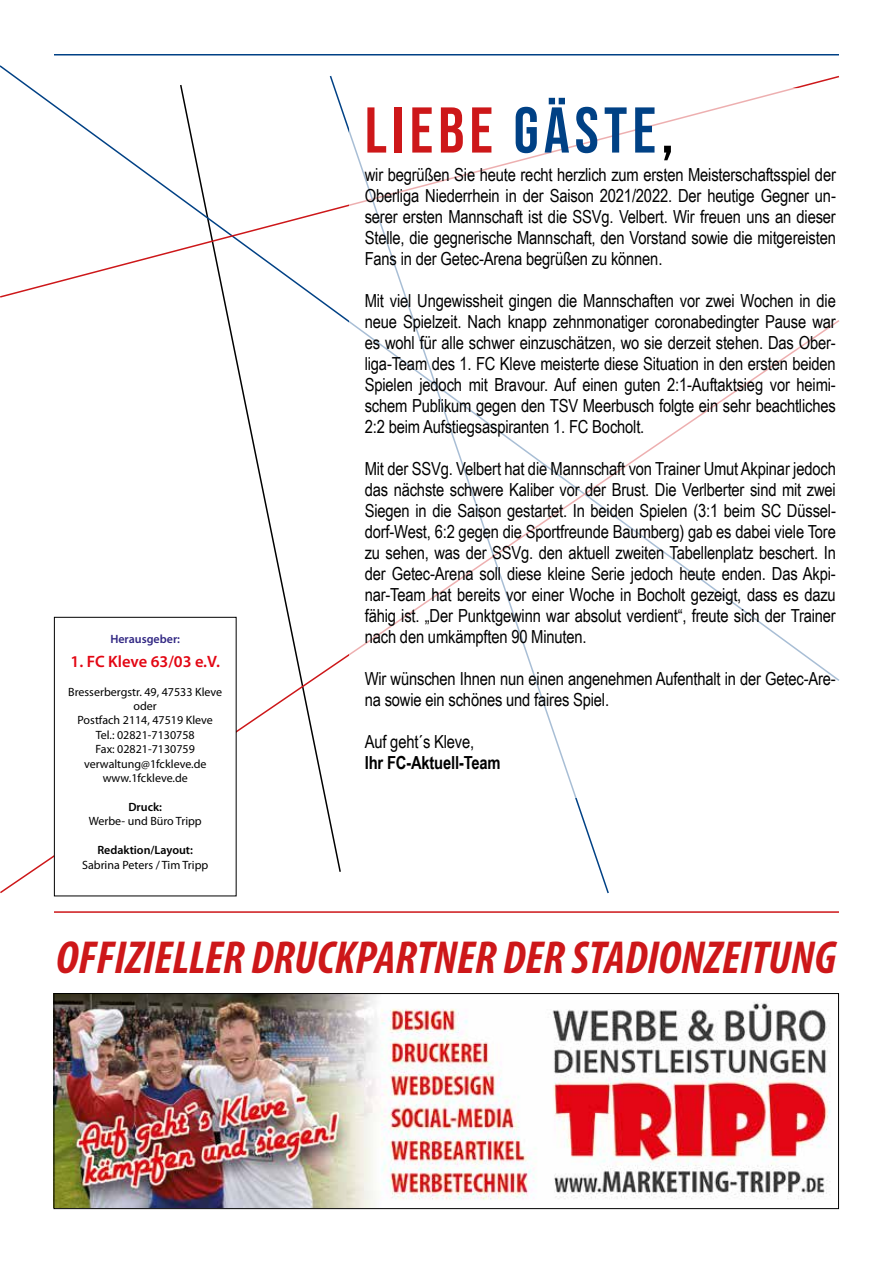
<style>
.page{position:relative;width:893px;height:1263px;background:#fff}
.page>*{position:absolute;margin:0;border:0;box-sizing:border-box;transform-origin:0 0}
.t1{font:64.5px "Bebas Neue";letter-spacing:.08em;color:#cd1719}
.t2{font:italic 700 condensed 46.5px "Myriad Pro";color:#cd1719}
.t3{font:18px/21px "Arial Narrow";letter-spacing:-.01em;color:#000;text-align:justify}
.t4{font:700 18px "Arial Narrow";letter-spacing:-.01em;color:#000}
.t5{font:600 16.5px "Myriad Pro";color:#e30613}
.t6{font:12px/14.4px "Myriad Pro";color:#000;text-align:center}
.t7{font:600 12px "Myriad Pro";color:#000}
.t8{font:600 12px "Myriad Pro";color:#312783}
.s1{color:#004185}
.s2{color:#000}
</style>
<div class="page">
<svg style="left:0;top:75px;width:839px;height:224px"></svg>
<svg style="left:329px;top:75px;width:281px;height:243px"></svg>
<svg style="left:0;top:318px;width:609px;height:577px"></svg>
<hr style="left:54px;top:54px;width:785px;height:2px;background:#004185">
<hr style="left:54px;top:911px;width:785px;height:2px;background:#cd1719">
<div style="left:349px;top:88px;width:507px;height:709px;background:#fff"></div>
<img style="left:56px;top:995px;width:775px;height:212px">
<div style="left:54px;top:993px;width:785px;height:216px;border:1px solid #000"></div>
<div style="left:54px;top:617px;width:182px;height:279px;background:#fff"></div>
<div style="left:54px;top:617px;width:183px;height:279px;border:1px solid #000"></div>
<p class="t8" style="left:110px;top:631px;width:71px">Herausgeber:</p>
<p class="t5" style="left:71px;top:651px;width:151px">1. FC Kleve 63/03 e.V.</p>
<p class="t6" style="left:68px;top:684px;width:156px">Bresserbergstr. 49, 47533 Kleve oder<br>Postfach 2114, 47519 Kleve<br>Tel.: 02821-7130758<br>Fax: 02821-7130759 verwaltung@1fckleve.de www.1fckleve.de</p>
<p class="t7" style="left:128px;top:799px;width:35px">Druck:</p>
<p class="t6" style="left:89px;top:814px;width:115px">Werbe- und Büro Tripp</p>
<p class="t7" style="left:97px;top:842px;width:97px">Redaktion/Layout:</p>
<p class="t6" style="left:82px;top:857px;width:128px">Sabrina Peters / Tim Tripp</p>
<h1 class="t1" style="left:365px;top:94px;width:310px">LIEBE <span class="s1">GÄSTE</span><span class="s2">,</span></h1>
<p class="t3" style="left:365px;top:163px;width:473px">wir begrüßen Sie heute recht herzlich zum ersten Meisterschaftsspiel der Oberliga Niederrhein in der Saison 2021/2022. Der heutige Gegner un&shy;serer ersten Mannschaft ist die SSVg. Velbert. Wir freuen uns an dieser Stelle, die gegnerische Mannschaft, den Vorstand sowie die mitgereisten Fans in der Getec-Arena begrüßen zu können.</p>
<p class="t3" style="left:365px;top:289px;width:473px">Mit viel Ungewissheit gingen die Mannschaften vor zwei Wochen in die neue Spielzeit. Nach knapp zehnmonatiger coronabedingter Pause war es wohl für alle schwer einzuschätzen, wo sie derzeit stehen. Das Ober&shy;liga-Team des 1. FC Kleve meisterte diese Situation in den ersten beiden Spielen jedoch mit Bravour. Auf einen guten 2:1-Auftaktsieg vor heimi&shy;schem Publikum gegen den TSV Meerbusch folgte ein sehr beachtliches 2:2 beim Aufstiegsaspiranten 1. FC Bocholt.</p>
<p class="t3" style="left:365px;top:457px;width:473px">Mit der SSVg. Velbert hat die Mannschaft von Trainer Umut Akpinar jedoch das nächste schwere Kaliber vor der Brust. Die Verlberter sind mit zwei Siegen in die Saison gestartet. In beiden Spielen (3:1 beim SC Düssel&shy;dorf-West, 6:2 gegen die Sportfreunde Baumberg) gab es dabei viele Tore zu sehen, was der SSVg. den aktuell zweiten Tabellenplatz beschert. In der Getec-Arena soll diese kleine Serie jedoch heute enden. Das Akpi&shy;nar-Team hat bereits vor einer Woche in Bocholt gezeigt, dass es dazu fähig ist. „Der Punktgewinn war absolut verdient“, freute sich der Trainer nach den umkämpften 90 Minuten.</p>
<p class="t3" style="left:365px;top:667px;width:473px">Wir wünschen Ihnen nun einen angenehmen Aufenthalt in der Getec-Are&shy;na sowie ein schönes und faires Spiel.</p>
<p class="t3" style="left:365px;top:730px;width:111px">Auf geht´s Kleve,</p>
<p class="t4" style="left:365px;top:749px;width:137px">Ihr FC-Aktuell-Team</p>
<h2 class="t2" style="left:56px;top:928px;width:782px">OFFIZIELLER DRUCKPARTNER DER STADIONZEITUNG</h2>
</div>
